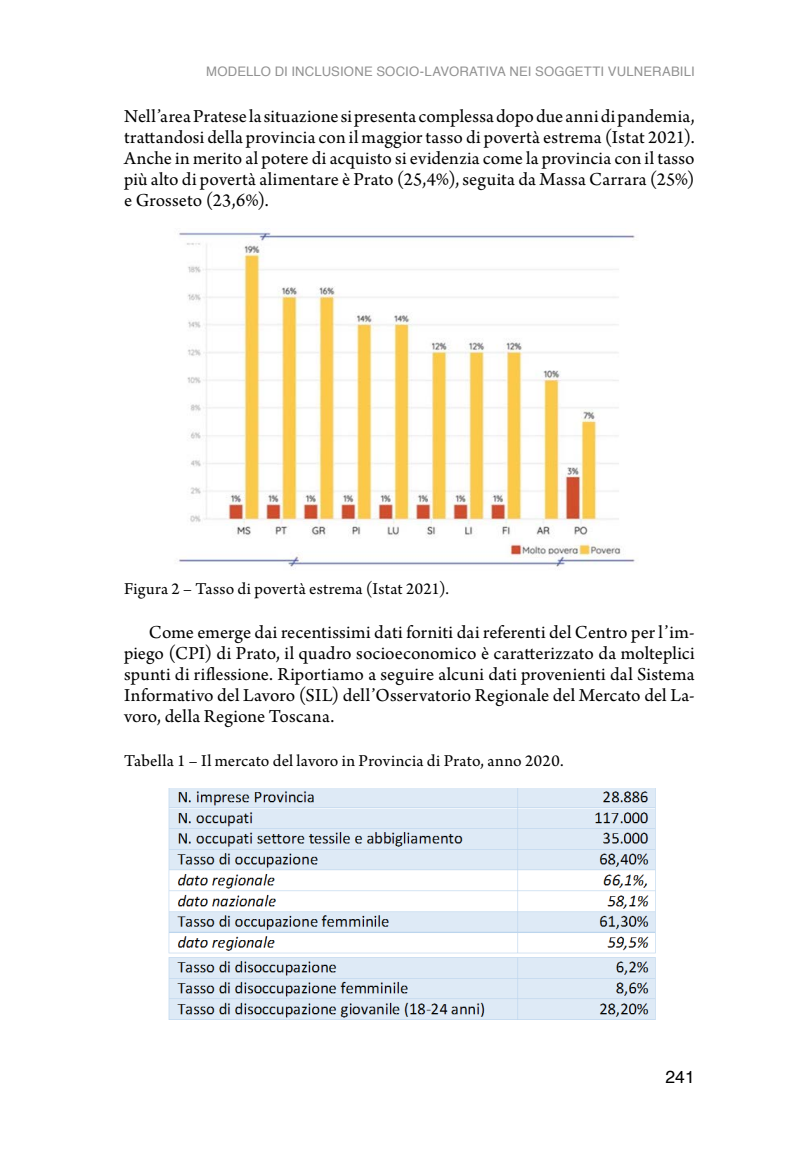
<style>
.page{position:relative;width:794px;height:1166px;background:#fff}
.page>*{position:absolute;margin:0;border:0;box-sizing:border-box;transform-origin:0 0}
.t1{font:19.25px/21px "Arno Pro";letter-spacing:.01em;color:#000;text-align:justify}
.t2{font:17.5px "Arno Pro";letter-spacing:.015em;color:#000}
.t3{font:17.5px "Helvetica";color:#000}
.t4{font:13.12px "Helvetica";letter-spacing:.01em;color:#929292}
</style>
<div class="page">
<img style="left:168px;top:789px;width:488px;height:230px">
<img style="left:179px;top:230px;width:456px;height:339px">
<p class="t4" style="left:206px;top:61px;width:490px">MODELLO DI INCLUSIONE SOCIO-LAVORATIVA NEI SOGGETTI VULNERABILI</p>
<p class="t1" style="left:124px;top:107px;width:572px">Nell’area Pratese la situazione si presenta complessa dopo due anni di pandemia, trattandosi della provincia con il maggior tasso di povertà estrema (Istat 2021).<br>Anche in merito al potere di acquisto si evidenzia come la provincia con il tasso più alto di povertà alimentare è Prato (25,4%), seguita da Massa Carrara (25%) e Grosseto (23,6%).</p>
<p class="t2" style="left:124px;top:579px;width:326px">Figura 2 – Tasso di povertà estrema (Istat 2021).</p>
<p class="t1" style="left:124px;top:622px;width:572px;text-indent:25px">Come emerge dai recentissimi dati forniti dai referenti del Centro per l’im&shy;piego (CPI) di Prato, il quadro socioeconomico è caratterizzato da molteplici spunti di riflessione. Riportiamo a seguire alcuni dati provenienti dal Sistema Informativo del Lavoro (SIL) dell’Osservatorio Regionale del Mercato del La&shy;voro, della Regione Toscana.</p>
<p class="t2" style="left:124px;top:750px;width:441px">Tabella 1 – Il mercato del lavoro in Provincia di Prato, anno 2020.</p>
<p class="t3" style="left:665px;top:1063px;width:31px">241</p>
</div>
